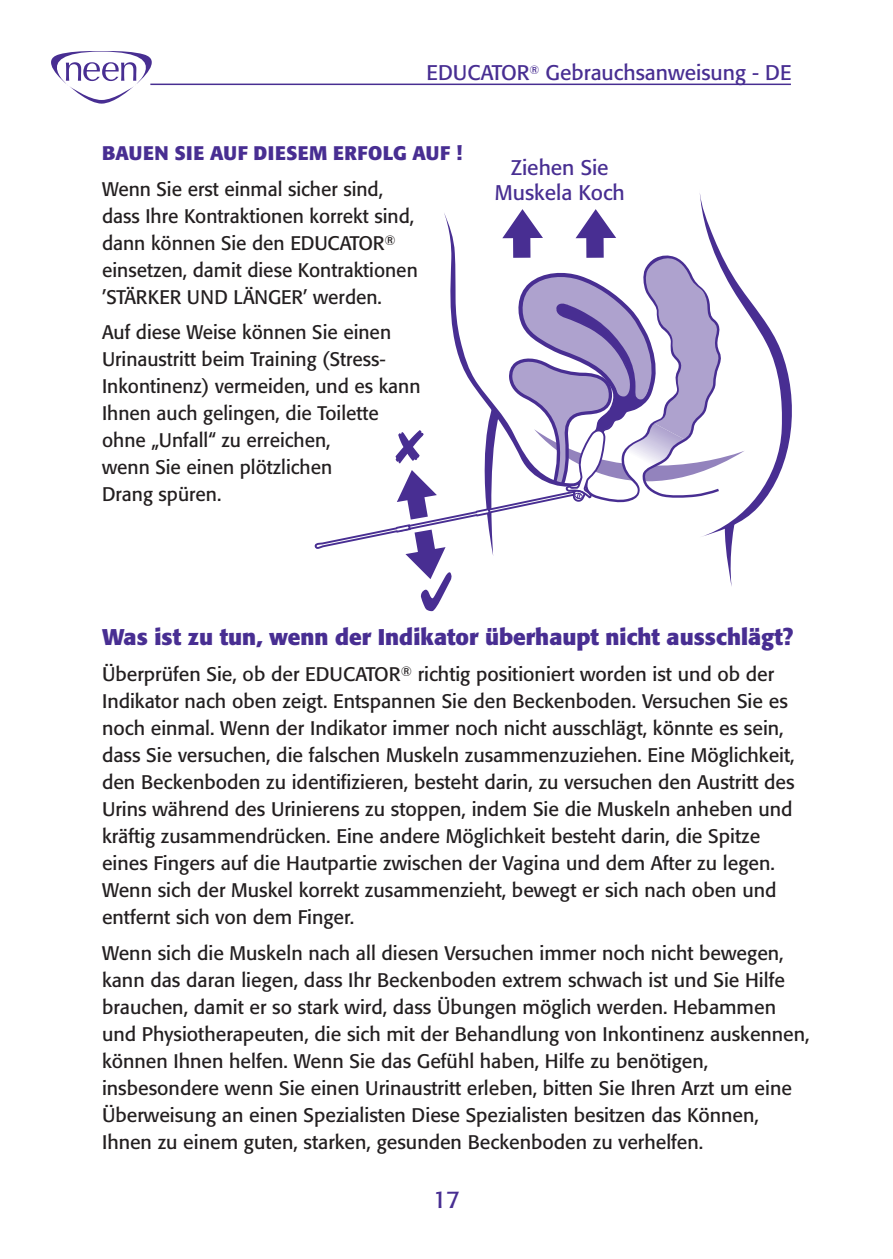
<style>
.page{position:relative;width:893px;height:1259px;background:#fff}
.page>*{position:absolute;margin:0;border:0;box-sizing:border-box;transform-origin:0 0}
.t1{font:24px "Formata";color:#482e92}
.t2{font:700 22.5px "Formata";color:#482e92}
.t3{font:21px/25.2px "Formata";color:#482e92;text-align:center}
.t4{font:19.5px/27px "Formata";color:#231f20}
.t5{font:700 19.5px "Formata";letter-spacing:.02em;color:#482e92}
</style>
<div class="page">
<svg style="left:315px;top:193px;width:477px;height:418px"></svg>
<svg style="left:51px;top:51px;width:130px;height:53px"></svg>
<hr style="left:150px;top:84px;width:641px;height:1px;background:#482e92">
<p class="t3" style="left:427px;top:60px;width:366px">EDUCATOR<sup>®</sup> Gebrauchsanweisung - DE</p>
<p class="t5" style="left:102px;top:141px;width:362px">BAUEN SIE AUF DIESEM ERFOLG AUF !</p>
<p class="t4" style="left:102px;top:175px;width:317px">Wenn Sie erst einmal sicher sind, dass Ihre Kontraktionen korrekt sind, dann können Sie den EDUCATOR<sup>® </sup>einsetzen, damit diese Kontraktionen ’STÄRKER UND LÄNGER’ werden.</p>
<p class="t4" style="left:102px;top:319px;width:320px">Auf diese Weise können Sie einen<br>Urinaustritt beim Training (Stress-<br>Inkontinenz) vermeiden, und es kann<br>Ihnen auch gelingen, die Toilette ohne „Unfall“ zu erreichen,<br>wenn Sie einen plötzlichen<br>Drang spüren.</p>
<p class="t3" style="left:495px;top:155px;width:131px">Ziehen Sie<br>Muskela Koch</p>
<p class="t2" style="left:102px;top:623px;width:692px">Was ist zu tun, wenn der Indikator überhaupt nicht ausschlägt?</p>
<p class="t4" style="left:102px;top:660px;width:694px">Überprüfen Sie, ob der EDUCATOR<sup>®</sup> richtig positioniert worden ist und ob der Indikator nach oben zeigt. Entspannen Sie den Beckenboden. Versuchen Sie es noch einmal. Wenn der Indikator immer noch nicht ausschlägt, könnte es sein, dass Sie versuchen, die falschen Muskeln zusammenzuziehen. Eine Möglichkeit, den Beckenboden zu identifizieren, besteht darin, zu versuchen den Austritt des Urins während des Urinierens zu stoppen, indem Sie die Muskeln anheben und kräftig zusammendrücken. Eine andere Möglichkeit besteht darin, die Spitze eines Fingers auf die Hautpartie zwischen der Vagina und dem After zu legen.<br>Wenn sich der Muskel korrekt zusammenzieht, bewegt er sich nach oben und entfernt sich von dem Finger.</p>
<p class="t4" style="left:102px;top:939px;width:709px">Wenn sich die Muskeln nach all diesen Versuchen immer noch nicht bewegen, kann das daran liegen, dass Ihr Beckenboden extrem schwach ist und Sie Hilfe brauchen, damit er so stark wird, dass Übungen möglich werden. Hebammen und Physiotherapeuten, die sich mit der Behandlung von Inkontinenz auskennen, können Ihnen helfen. Wenn Sie das Gefühl haben, Hilfe zu benötigen, insbesondere wenn Sie einen Urinaustritt erleben, bitten Sie Ihren Arzt um eine Überweisung an einen Spezialisten Diese Spezialisten besitzen das Können, Ihnen zu einem guten, starken, gesunden Beckenboden zu verhelfen.</p>
<p class="t1" style="left:433px;top:1184px;width:28px">17</p>
</div>
